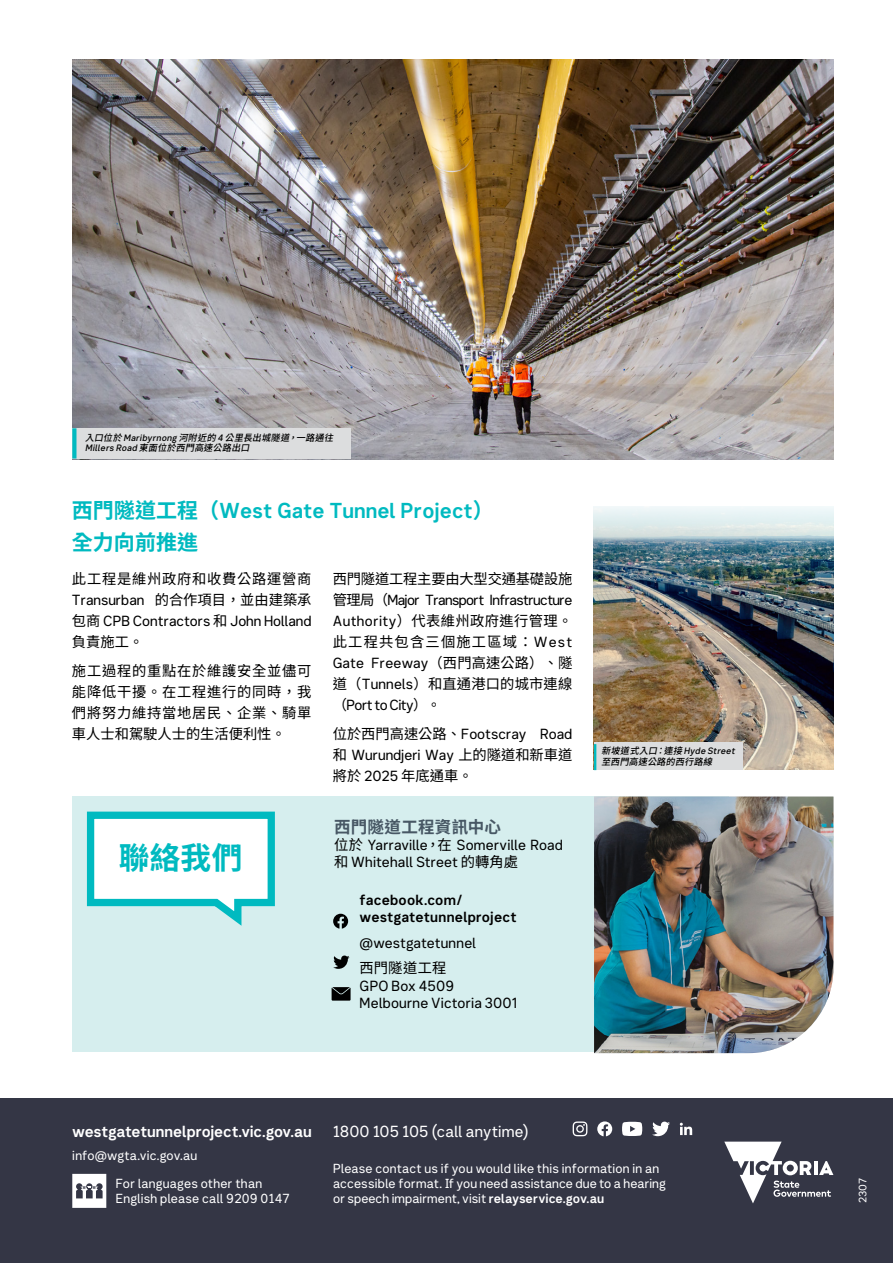
<style>
.page{position:relative;width:893px;height:1263px;background:#fff}
.page>*{position:absolute;margin:0;border:0;box-sizing:border-box;transform-origin:0 0}
.H1_Span_2_col{font:700 30.6px "Noto Sans TC";color:#00bac0}
.H1_Span_all_col{font:700 21px/31.5px "Network Sans";color:#00bac0}
.t1{font:700 16.5px "Noto Sans TC";letter-spacing:.015em;color:#485865}
.t2{font:15.6px "Network Sans 2019 Bold";letter-spacing:-.01em;color:#fff}
.t3{font:15.6px "Network Sans 2019 Regular";letter-spacing:.01em;color:#fff}
.Body{font:14.25px/21px "Noto Sans TC";letter-spacing:.04em;color:#000;text-align:justify}
.Body-2{font:14.25px/17.1px "Network Sans";letter-spacing:.005em;color:#000}
.Body-3{font:700 14.25px/17.1px "Network Sans";letter-spacing:.01em;color:#000}
.t4{font:12.75px/15px "Network Sans 2019 Regular";letter-spacing:.01em;color:#fff}
.t5{font:10.5px "Network Sans";color:#fff}
.Caption_Image{font:italic 500 9px/10.8px "Noto Sans TC";color:#000}
.s1{font-family:"Network Sans"}
.s2{font-family:"Noto Sans TC"}
.s3{font-family:"Network Sans 2019 Bold"}
</style>
<div class="page">
<div style="left:0;top:1098px;width:893px;height:165px;background:#343645"></div>
<svg style="left:72px;top:1174px;width:34px;height:34px"></svg>
<svg style="left:622px;top:1122px;width:20px;height:14px"></svg>
<svg style="left:573px;top:1121px;width:14px;height:15px"></svg>
<svg style="left:680px;top:1123px;width:12px;height:12px"></svg>
<svg style="left:597px;top:1121px;width:15px;height:15px"></svg>
<svg style="left:652px;top:1121px;width:18px;height:15px"></svg>
<svg style="left:724px;top:1141px;width:109px;height:62px"></svg>
<div style="left:72px;top:796px;width:656px;height:256px;background:#d6eeee"></div>
<img style="left:594px;top:796px;width:239px;height:257px">
<img style="left:72px;top:60px;width:761px;height:399px">
<div style="left:72px;top:428px;width:279px;height:31px;background:#dcddde"></div>
<svg style="left:72px;top:428px;width:4px;height:30px"></svg>
<svg style="left:86px;top:811px;width:189px;height:115px"></svg>
<svg style="left:333px;top:914px;width:15px;height:14px"></svg>
<svg style="left:333px;top:955px;width:16px;height:14px"></svg>
<svg style="left:332px;top:987px;width:19px;height:14px"></svg>
<img style="left:594px;top:506px;width:239px;height:264px">
<div style="left:594px;top:742px;width:148px;height:28px;background:#dcddde"></div>
<hr style="left:594px;top:744px;width:2px;height:26px;background:#00bac0">
<p class="Caption_Image" style="left:85px;top:432px;width:254px">入口位於 <span class="s1">Ma r iby r n o ng</span> 河附近的 <span class="s1">4</span> 公里長出城隧道，一路通往<br><span class="s1">M ille rsRo a d</span> 東面位於西門高速公路出口</p>
<p class="H1_Span_all_col" style="left:72px;top:494px;width:423px"><span class="s2">西門隧道工程（</span>West Gate Tunnel Project<span class="s2">）全力向前推進</span></p>
<p class="Body" style="left:72px;top:568px;width:241px">此工程是維州政府和收費公路運營商<span class="s1">Transurban</span> 的合作項目，並由建築承包商 <span class="s1">CPB Contractors</span> 和 <span class="s1">John Holland</span>負責施工。</p>
<p class="Body" style="left:72px;top:661px;width:241px">施工過程的重點在於維護安全並儘可能降低干擾。在工程進行的同時，我們將努力維持當地居民、企業、騎單車人士和駕駛人士的生活便利性。</p>
<p class="Body" style="left:333px;top:568px;width:241px">西門隧道工程主要由大型交通基礎設施管理局（<span class="s1">Major Transport Infrastructure Authority</span>）代表維州政府進行管理。此工程共包含三個施工區域：<span class="s1">West Gate Freeway</span>（西門高速公路）、隧道（<span class="s1">Tunnels</span>）和直通港口的城市連線（<span class="s1">Port to City</span>）。</p>
<p class="Body-2" style="left:333px;top:723px;width:241px;line-height:21px;text-align:justify"><span class="s2">位於西門高速公路、</span>Footscray Road<span class="s2">和</span> Wurundjeri Way <span class="s2">上的隧道和新車道將於</span> 2025 <span class="s2">年底通車。</span></p>
<p class="H1_Span_2_col" style="left:119px;top:841px;width:125px">聯絡我們</p>
<h2 class="t1" style="left:334px;top:817px;width:168px">西門隧道工程資訊中心</h2>
<p class="Body-2" style="left:334px;top:835px;width:230px"><span class="s2">位於</span> Yarraville<span class="s2">，在</span> Somerville Road<span class="s2">和</span> Whitehall Street <span class="s2">的轉角處</span></p>
<p class="Body-3" style="left:360px;top:891px;width:159px">facebook.com/ westgatetunnelproject</p>
<p class="Body-2" style="left:360px;top:933px;width:118px">@westgatetunnel</p>
<p class="Body-2" style="left:360px;top:959px;width:159px"><span class="s2">西門隧道工程<br></span>GPO Box 4509<br>Melbourne Victoria 3001</p>
<p class="Caption_Image" style="left:601px;top:746px;width:138px">新坡道式入口：連接 <span class="s1">Hyde Street</span>至西門高速公路的西行路線</p>
<p class="t2" style="left:72px;top:1118px;width:241px">westgatetunnelproject.vic.gov.au</p>
<p class="t4" style="left:116px;top:1141px;width:148px;line-height:27.8px;text-indent:-44px">info@wgta.vic.gov.au<br>For languages other than</p>
<p class="t4" style="left:116px;top:1190px;width:176px">English please call 9209 0147</p>
<p class="t2" style="left:202px;top:1118px;width:11px">o</p>
<p class="t4" style="left:167px;top:1147px;width:9px">o</p>
<p class="t3" style="left:333px;top:1118px;width:197px">1800 105 105 (call anytime)</p>
<p class="t4" style="left:333px;top:1160px;width:334px">Please contact us if you would like this information in an accessible format. If you need assistance due to a hearing or speech impairment, visit <span class="s3">relayservice.gov.au</span></p>
<p class="t5" style="left:854px;top:1203px;width:27px;rotate:-90deg">2307</p>
</div>
